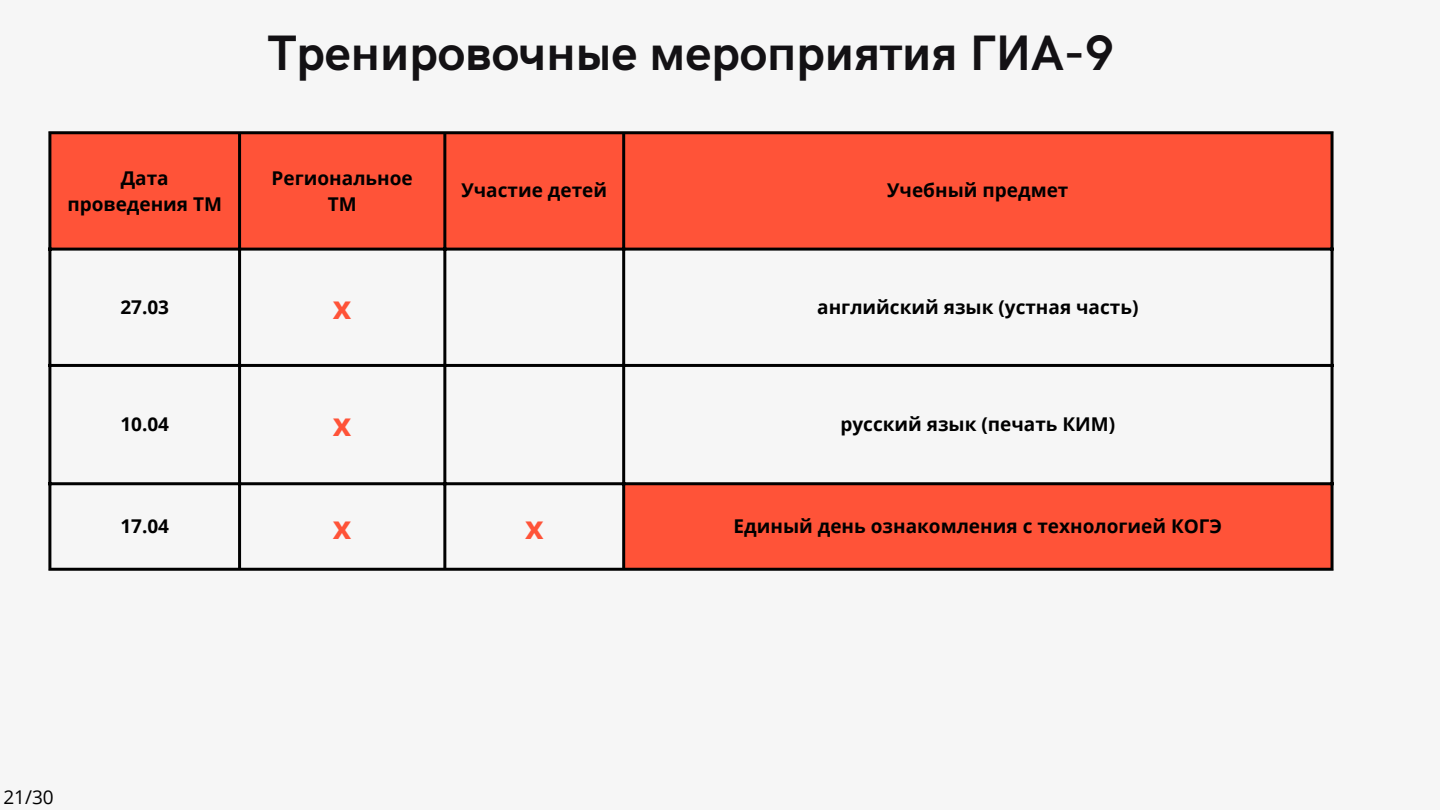
<style>
.page{position:relative;width:1440px;height:810px;background:#f6f6f6}
.page>*{position:absolute;margin:0;border:0;box-sizing:border-box;transform-origin:0 0}
.t1{font:700 50px "HK Grotesk";color:#131114}
.t2{font:700 32px "Open Sans";color:#ff5338}
.t3{font:700 19px/26.2px "Open Sans";color:#000;text-align:center}
.t4{font:19px "Open Sans";color:#000}
</style>
<div class="page">
<svg style="left:51px;top:134px;width:1280px;height:434px"></svg>
<hr style="left:48px;top:134px;width:3px;height:434px;background:#000">
<hr style="left:238px;top:134px;width:3px;height:434px;background:#000">
<hr style="left:443px;top:134px;width:3px;height:434px;background:#000">
<hr style="left:622px;top:134px;width:3px;height:434px;background:#000">
<hr style="left:1331px;top:134px;width:3px;height:434px;background:#000">
<hr style="left:48px;top:131px;width:1286px;height:3px;background:#000">
<hr style="left:48px;top:248px;width:1286px;height:3px;background:#000">
<hr style="left:48px;top:364px;width:1286px;height:3px;background:#000">
<hr style="left:48px;top:482px;width:1286px;height:3px;background:#000">
<hr style="left:48px;top:568px;width:1286px;height:3px;background:#000">
<h1 class="t1" style="left:268px;top:25px;width:848px">Тренировочные мероприятия ГИА-9</h1>
<p class="t3" style="left:67px;top:164px;width:156px">Дата проведения ТМ</p>
<p class="t3" style="left:272px;top:164px;width:143px">Региональное<br>ТМ</p>
<p class="t3" style="left:461px;top:177px;width:147px">Участие детей</p>
<p class="t3" style="left:887px;top:177px;width:183px">Учебный предмет</p>
<p class="t3" style="left:120px;top:293px;width:50px">27.03</p>
<h2 class="t2" style="left:333px;top:285px;width:20px">x</h2>
<p class="t3" style="left:817px;top:293px;width:323px">английский язык (устная часть)</p>
<p class="t3" style="left:120px;top:410px;width:50px">10.04</p>
<h2 class="t2" style="left:333px;top:402px;width:20px">x</h2>
<p class="t3" style="left:840px;top:410px;width:276px">русский язык (печать КИМ)</p>
<p class="t3" style="left:120px;top:513px;width:50px">17.04</p>
<h2 class="t2" style="left:333px;top:504px;width:20px">x</h2>
<h2 class="t2" style="left:525px;top:504px;width:20px">x</h2>
<p class="t3" style="left:734px;top:513px;width:490px">Единый день ознакомления с технологией КОГЭ</p>
<p class="t4" style="left:3px;top:784px;width:52px">21/30</p>
</div>
